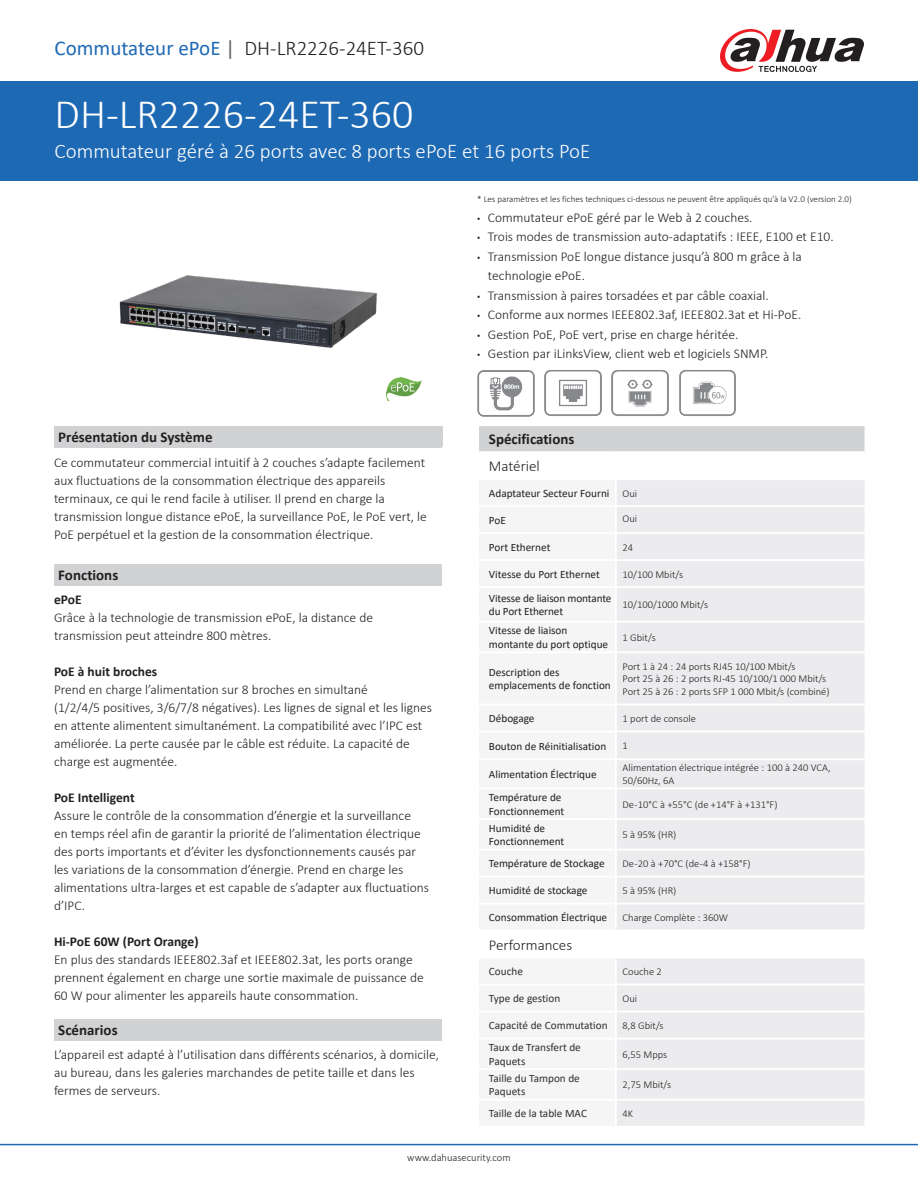
<style>
.page{position:relative;width:918px;height:1188px;background:#fff}
.page>*{position:absolute;margin:0;border:0;box-sizing:border-box;transform-origin:0 0}
.t1{font:300 42px "Calibri";color:#fff}
.t2{font:300 21px "Calibri";color:#fff}
.t3{font:300 21px "Calibri";color:#231f20}
.T1_bold{font:700 15px "Calibri";color:#231f20}
.t4{font:300 15px "Calibri";color:#231f20}
.t5{font:300 13.5px/18px "Calibri";color:#231f20}
.t6{font:700 13.5px "Calibri";color:#231f20}
.t7{font:11.25px/13.5px "Calibri";color:#231f20}
.表格分类{font:11.25px/13.5px "Calibri";color:#312f30}
.t8{font:300 10.5px/12.6px "Calibri";color:#231f20}
.t9{font:300 9px "Calibri";color:#231f20}
.s1{font-weight:400;color:#1e69b4}
.s2{font-weight:400;color:#636366}
.s3{font-family:"Arial";font-weight:400;font-size:9px}
</style>
<div class="page">
<div style="left:0;top:81px;width:918px;height:100px;background:#1e69b4"></div>
<hr style="left:0;top:1144px;width:918px;height:1px;background:#1e69b4">
<svg style="left:720px;top:29px;width:144px;height:43px"></svg>
<img style="left:119px;top:275px;width:286px;height:126px">
<div style="left:54px;top:426px;width:389px;height:21px;background:#d1d2d4"></div>
<div style="left:54px;top:427px;width:387px;height:21px;background:#d1d2d4"></div>
<div style="left:54px;top:564px;width:387px;height:22px;background:#d1d2d4"></div>
<div style="left:54px;top:1019px;width:387px;height:22px;background:#d1d2d4"></div>
<div style="left:617px;top:588px;width:248px;height:116px;background:#ececee"></div>
<svg style="left:479px;top:426px;width:386px;height:160px"></svg>
<hr style="left:616px;top:621px;width:250px;height:2px;background:#fff">
<hr style="left:616px;top:651px;width:250px;height:2px;background:#fff">
<svg style="left:617px;top:705px;width:248px;height:421px"></svg>
<div style="left:489px;top:429px;width:372px;height:21px;background:#d1d2d4"></div>
<img style="left:611px;top:370px;width:58px;height:46px">
<img style="left:477px;top:370px;width:57px;height:46px">
<img style="left:544px;top:370px;width:58px;height:46px">
<img style="left:679px;top:370px;width:57px;height:46px">
<img style="left:387px;top:378px;width:35px;height:22px">
<p class="t3" style="left:55px;top:35px;width:371px"><span class="s1">Commutateur ePoE</span> <span class="s2">|</span> DH-LR2226-24ET-360</p>
<p class="t1" style="left:55px;top:88px;width:360px">DH-LR2226-24ET-360</p>
<p class="t2" style="left:55px;top:138px;width:537px">Commutateur géré à 26 ports avec 8 ports ePoE et 16 ports PoE</p>
<p class="t9" style="left:477px;top:194px;width:376px">* Les paramètres et les fiches techniques ci-dessous ne peuvent être appliqués qu’à la V2.0 (version 2.0)</p>
<p class="t5" style="left:477px;top:208px;width:277px"><span class="s3">•</span> Commutateur ePoE géré par le Web à 2 couches.</p>
<p class="t5" style="left:477px;top:228px;width:358px"><span class="s3">•</span> Trois modes de transmission auto-adaptatifs : IEEE, E100 et E10.</p>
<p class="t5" style="left:488px;top:246px;width:315px;line-height:19.5px;text-indent:-11px"><span class="s3">•</span> Transmission PoE longue distance jusqu’à 800 m grâce à la technologie ePoE.</p>
<p class="t5" style="left:477px;top:286px;width:293px"><span class="s3">•</span> Transmission à paires torsadées et par câble coaxial.</p>
<p class="t5" style="left:477px;top:306px;width:326px"><span class="s3">•</span> Conforme aux normes IEEE802.3af, IEEE802.3at et Hi-PoE.</p>
<p class="t5" style="left:477px;top:325px;width:263px"><span class="s3">•</span> Gestion PoE, PoE vert, prise en charge héritée.</p>
<p class="t5" style="left:477px;top:345px;width:293px"><span class="s3">•</span> Gestion par iLinksView, client web et logiciels SNMP.</p>
<p class="T1_bold" style="left:58px;top:426px;width:156px">Présentation du Système</p>
<p class="t5" style="left:54px;top:453px;width:374px">Ce commutateur commercial intuitif à 2 couches s’adapte facilement aux fluctuations de la consommation électrique des appareils terminaux, ce qui le rend facile à utiliser. Il prend en charge la transmission longue distance ePoE, la surveillance PoE, le PoE vert, le PoE perpétuel et la gestion de la consommation électrique.</p>
<p class="T1_bold" style="left:58px;top:564px;width:62px">Fonctions</p>
<p class="t6" style="left:54px;top:590px;width:29px">ePoE</p>
<p class="t5" style="left:54px;top:609px;width:321px">Grâce à la technologie de transmission ePoE, la distance de transmission peut atteindre 800 mètres.</p>
<p class="t6" style="left:54px;top:662px;width:105px">PoE à huit broches</p>
<p class="t5" style="left:54px;top:681px;width:380px">Prend en charge l’alimentation sur 8 broches en simultané<br>(1/2/4/5 positives, 3/6/7/8 négatives). Les lignes de signal et les lignes en attente alimentent simultanément. La compatibilité avec l’IPC est améliorée. La perte causée par le câble est réduite. La capacité de charge est augmentée.</p>
<p class="t6" style="left:54px;top:788px;width:82px">PoE Intelligent</p>
<p class="t5" style="left:54px;top:807px;width:377px">Assure le contrôle de la consommation d’énergie et la surveillance<br>en temps réel afin de garantir la priorité de l’alimentation électrique des ports importants et d’éviter les dysfonctionnements causés par les variations de la consommation d’énergie. Prend en charge les alimentations ultra-larges et est capable de s’adapter aux fluctuations d’IPC.</p>
<p class="t6" style="left:54px;top:932px;width:146px">Hi-PoE 60W (Port Orange)</p>
<p class="t5" style="left:54px;top:951px;width:371px">En plus des standards IEEE802.3af et IEEE802.3at, les ports orange prennent également en charge une sortie maximale de puissance de<br>60 W pour alimenter les appareils haute consommation.</p>
<p class="T1_bold" style="left:58px;top:1019px;width:61px">Scénarios</p>
<p class="t5" style="left:54px;top:1046px;width:387px">L’appareil est adapté à l’utilisation dans différents scénarios, à domicile, au bureau, dans les galeries marchandes de petite taille et dans les fermes de serveurs.</p>
<p class="T1_bold" style="left:489px;top:429px;width:87px">Spécifications</p>
<p class="t4" style="left:489px;top:457px;width:52px">Matériel</p>
<p class="t7" style="left:489px;top:486px;width:122px">Adaptateur Secteur Fourni</p>
<p class="t8" style="left:623px;top:487px;width:16px">Oui</p>
<p class="t7" style="left:489px;top:513px;width:19px">PoE</p>
<p class="t8" style="left:623px;top:512px;width:16px">Oui</p>
<p class="t7" style="left:489px;top:540px;width:63px">Port Ethernet</p>
<p class="t8" style="left:623px;top:541px;width:12px">24</p>
<p class="t7" style="left:489px;top:567px;width:113px">Vitesse du Port Ethernet</p>
<p class="t8" style="left:623px;top:568px;width:62px">10/100 Mbit/s</p>
<p class="t7" style="left:489px;top:591px;width:124px">Vitesse de liaison montante du Port Ethernet</p>
<p class="t8" style="left:623px;top:598px;width:87px">10/100/1000 Mbit/s</p>
<p class="t7" style="left:489px;top:624px;width:121px">Vitesse de liaison montante du port optique</p>
<p class="t8" style="left:623px;top:631px;width:35px">1 Gbit/s</p>
<p class="t7" style="left:489px;top:665px;width:123px">Description des emplacements de fonction</p>
<p class="t8" style="left:623px;top:660px;width:175px">Port 1 à 24 : 24 ports RJ45 10/100 Mbit/s</p>
<p class="t8" style="left:623px;top:672px;width:205px">Port 25 à 26 : 2 ports RJ-45 10/100/1 000 Mbit/s</p>
<p class="t8" style="left:623px;top:685px;width:208px">Port 25 à 26 : 2 ports SFP 1 000 Mbit/s (combiné)</p>
<p class="t7" style="left:489px;top:711px;width:47px">Débogage</p>
<p class="t8" style="left:623px;top:712px;width:75px">1 port de console</p>
<p class="t7" style="left:489px;top:739px;width:119px">Bouton de Réinitialisation</p>
<p class="t8" style="left:623px;top:739px;width:7px">1</p>
<p class="t7" style="left:489px;top:767px;width:109px">Alimentation Électrique</p>
<p class="t8" style="left:623px;top:762px;width:210px">Alimentation électrique intégrée : 100 à 240 VCA,<br>50/60Hz, 6A</p>
<p class="t7" style="left:489px;top:790px;width:77px">Température de<br>Fonctionnement</p>
<p class="t8" style="left:623px;top:798px;width:156px">De -10°C à +55°C (de +14°F à +131°F)</p>
<p class="t7" style="left:489px;top:821px;width:77px">Humidité de<br>Fonctionnement</p>
<p class="t8" style="left:623px;top:828px;width:55px">5 à 95% (HR)</p>
<p class="t7" style="left:489px;top:857px;width:117px">Température de Stockage</p>
<p class="t8" style="left:623px;top:857px;width:130px">De -20 à +70°C (de -4 à +158°F)</p>
<p class="t7" style="left:489px;top:884px;width:100px">Humidité de stockage</p>
<p class="t8" style="left:623px;top:884px;width:55px">5 à 95% (HR)</p>
<p class="t7" style="left:489px;top:911px;width:120px">Consommation Électrique</p>
<p class="t8" style="left:623px;top:911px;width:107px">Charge Complète : 360W</p>
<p class="t4" style="left:489px;top:935px;width:85px">Performances</p>
<p class="表格分类" style="left:489px;top:965px;width:36px">Couche</p>
<p class="t8" style="left:623px;top:965px;width:41px">Couche 2</p>
<p class="表格分类" style="left:489px;top:992px;width:73px">Type de gestion</p>
<p class="t8" style="left:623px;top:992px;width:16px">Oui</p>
<p class="表格分类" style="left:489px;top:1019px;width:120px">Capacité de Commutation</p>
<p class="t8" style="left:623px;top:1019px;width:43px">8,8 Gbit/s</p>
<p class="表格分类" style="left:489px;top:1041px;width:93px">Taux de Transfert de<br>Paquets</p>
<p class="t8" style="left:623px;top:1048px;width:46px">6,55 Mpps</p>
<p class="表格分类" style="left:489px;top:1071px;width:93px">Taille du Tampon de<br>Paquets</p>
<p class="t8" style="left:623px;top:1078px;width:50px">2,75 Mbit/s</p>
<p class="表格分类" style="left:489px;top:1107px;width:100px">Taille de la table MAC</p>
<p class="t8" style="left:623px;top:1107px;width:12px">4K</p>
<p class="t8" style="left:407px;top:1151px;width:105px">www.dahuasecurity.com</p>
</div>
